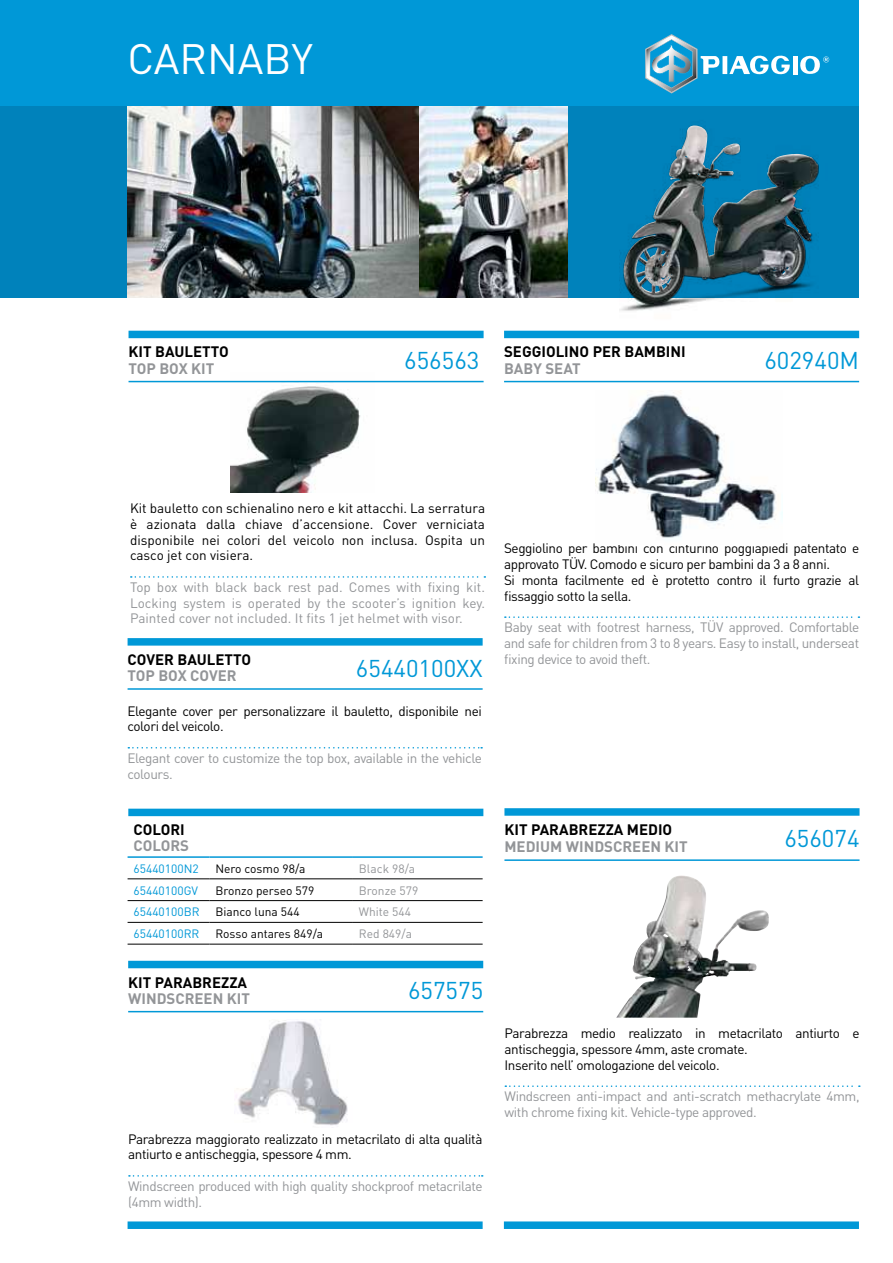
<style>
.page{position:relative;width:893px;height:1263px;background:#fff}
.page>*{position:absolute;margin:0;border:0;box-sizing:border-box;transform-origin:0 0}
.t1{font:42px "DIN";color:#fff}
.t2{font:24px "DIN";color:#0098d7}
.t3{font:700 15px "DIN";color:#000}
.t4{font:700 15px "DIN";color:#939598}
.t5{font:13.5px/15.8px "DIN";letter-spacing:-.03em;color:#000}
.t6{font:13.5px/15.8px "DIN";letter-spacing:-.03em;color:#939598}
.t7{font:12px "DIN";color:#000}
.t8{font:12px "DIN";color:#0098d7}
.t9{font:12px "DIN";color:#939598}
</style>
<div class="page">
<div style="left:0;top:0;width:859px;height:106px;background:#0098d7"></div>
<div style="left:128px;top:1221px;width:355px;height:8px;background:#0098d7"></div>
<div style="left:504px;top:1221px;width:355px;height:8px;background:#0098d7"></div>
<div style="left:0;top:106px;width:858px;height:192px;background:#0082bb"></div>
<div style="left:722px;top:56px;width:5px;height:18px;background:#fff"></div>
<hr style="left:793px;top:56px;width:4px;height:18px;background:#fff">
<svg style="left:645px;top:34px;width:75px;height:59px"></svg>
<svg style="left:729px;top:55px;width:61px;height:20px"></svg>
<svg style="left:800px;top:55px;width:29px;height:19px"></svg>
<img style="left:230px;top:380px;width:145px;height:113px">
<hr style="left:129px;top:381px;width:355px;height:1px;background:#0098d7">
<div style="left:129px;top:331px;width:355px;height:7px;background:#0098d7"></div>
<svg style="left:131px;top:576px;width:354px;height:2px"></svg>
<img style="left:619px;top:106px;width:240px;height:205px">
<img style="left:624px;top:127px;width:163px;height:177px">
<img style="left:128px;top:106px;width:440px;height:192px">
<hr style="left:504px;top:381px;width:355px;height:1px;background:#0098d7">
<div style="left:504px;top:331px;width:355px;height:7px;background:#0098d7"></div>
<svg style="left:505px;top:616px;width:354px;height:2px"></svg>
<img style="left:595px;top:390px;width:187px;height:148px">
<svg style="left:505px;top:1085px;width:355px;height:2px"></svg>
<hr style="left:504px;top:859px;width:355px;height:2px;background:#0098d7">
<div style="left:504px;top:808px;width:355px;height:8px;background:#0098d7"></div>
<img style="left:616px;top:878px;width:153px;height:140px">
<img style="left:236px;top:1019px;width:112px;height:107px">
<hr style="left:128px;top:1011px;width:355px;height:1px;background:#0098d7">
<div style="left:128px;top:961px;width:355px;height:7px;background:#0098d7"></div>
<svg style="left:129px;top:1175px;width:354px;height:1px"></svg>
<hr style="left:128px;top:688px;width:355px;height:2px;background:#0098d7">
<div style="left:128px;top:638px;width:355px;height:8px;background:#0098d7"></div>
<svg style="left:128px;top:747px;width:354px;height:1px"></svg>
<div style="left:128px;top:809px;width:355px;height:7px;background:#0098d7"></div>
<hr style="left:128px;top:856px;width:81px;height:2px;background:#0098d7">
<hr style="left:209px;top:856px;width:144px;height:2px;background:#0098d7">
<hr style="left:353px;top:856px;width:130px;height:2px;background:#0098d7">
<hr style="left:128px;top:878px;width:81px;height:1px;background:#000">
<hr style="left:209px;top:878px;width:144px;height:1px;background:#000">
<hr style="left:353px;top:878px;width:130px;height:1px;background:#000">
<hr style="left:128px;top:900px;width:81px;height:1px;background:#000">
<hr style="left:209px;top:900px;width:144px;height:1px;background:#000">
<hr style="left:353px;top:900px;width:130px;height:1px;background:#000">
<hr style="left:128px;top:922px;width:81px;height:1px;background:#000">
<hr style="left:209px;top:922px;width:144px;height:1px;background:#000">
<hr style="left:353px;top:922px;width:130px;height:1px;background:#000">
<hr style="left:128px;top:944px;width:81px;height:1px;background:#000">
<hr style="left:209px;top:944px;width:144px;height:1px;background:#000">
<hr style="left:353px;top:944px;width:130px;height:1px;background:#000">
<h1 class="t1" style="left:128px;top:33px;width:187px">CARNABY</h1>
<p class="t3" style="left:129px;top:342px;width:102px">KIT BAULETTO</p>
<p class="t4" style="left:129px;top:359px;width:87px">TOP BOX KIT</p>
<h2 class="t2" style="left:404px;top:346px;width:77px">656563</h2>
<p class="t3" style="left:504px;top:342px;width:183px">SEGGIOLINO PER BAMBINI</p>
<p class="t4" style="left:504px;top:359px;width:78px">BABY SEAT</p>
<h2 class="t2" style="left:764px;top:346px;width:96px">602940M</h2>
<p class="t5" style="left:130px;top:500px;width:357px;text-align:justify">Kit bauletto con schienalino nero e kit attacchi. La serratura è azionata dalla chiave d’accensione. Cover verniciata disponibile nei colori del veicolo non inclusa. Ospita un casco jet con visiera.</p>
<p class="t6" style="left:130px;top:579px;width:357px;text-align:justify">Top box with black back rest pad. Comes with fixing kit.<br>Locking system is operated by the scooter’s ignition key.<br>Painted cover not included. It fits 1 jet helmet with visor.</p>
<p class="t3" style="left:128px;top:650px;width:125px">COVER BAULETTO</p>
<p class="t4" style="left:128px;top:666px;width:111px">TOP BOX COVER</p>
<h2 class="t2" style="left:356px;top:653px;width:128px">65440100XX</h2>
<p class="t5" style="left:128px;top:702px;width:356px">Elegante cover per personalizzare il bauletto, disponibile nei colori del veicolo.</p>
<p class="t6" style="left:128px;top:750px;width:356px">Elegant cover to customize the top box, available in the vehicle colours.</p>
<p class="t3" style="left:134px;top:819px;width:19px">COLORI</p>
<p class="t4" style="left:134px;top:836px;width:57px">COLORS</p>
<p class="t8" style="left:134px;top:861px;width:67px">65440100N2</p>
<p class="t7" style="left:215px;top:861px;width:92px">Nero cosmo 98/a</p>
<p class="t9" style="left:359px;top:861px;width:58px">Black 98/a</p>
<p class="t8" style="left:134px;top:883px;width:66px">65440100GV</p>
<p class="t7" style="left:215px;top:883px;width:100px">Bronzo perseo 579</p>
<p class="t9" style="left:359px;top:883px;width:61px">Bronze 579</p>
<p class="t8" style="left:134px;top:904px;width:67px">65440100BR</p>
<p class="t7" style="left:215px;top:904px;width:86px">Bianco luna 544</p>
<p class="t9" style="left:359px;top:904px;width:54px">White 544</p>
<p class="t8" style="left:134px;top:926px;width:67px">65440100RR</p>
<p class="t7" style="left:215px;top:926px;width:109px">Rosso antares 849/a</p>
<p class="t9" style="left:359px;top:926px;width:55px">Red 849/a</p>
<p class="t3" style="left:128px;top:972px;width:120px">KIT PARABREZZA</p>
<p class="t4" style="left:128px;top:989px;width:123px">WINDSCREEN KIT</p>
<h2 class="t2" style="left:408px;top:976px;width:77px">657575</h2>
<p class="t5" style="left:128px;top:1130px;width:356px">Parabrezza maggiorato realizzato in metacrilato di alta qualità antiurto e antischeggia, spessore 4 mm.</p>
<p class="t6" style="left:128px;top:1178px;width:356px">Windscreen produced with high quality shockproof metacrilate (4mm width).</p>
<p class="t5" style="left:504px;top:540px;width:357px">Seggiolino per bambini con cinturino poggiapiedi patentato e approvato TÜV. Comodo e sicuro per bambini da 3 a 8 anni.<br>Si monta facilmente ed è protetto contro il furto grazie al fissaggio sotto la sella.</p>
<p class="t6" style="left:504px;top:619px;width:357px;text-align:justify">Baby seat with footrest harness, TÜV approved. Comfortable and safe for children from 3 to 8 years. Easy to install, underseat fixing device to avoid theft.</p>
<p class="t3" style="left:504px;top:820px;width:169px">KIT PARABREZZA M EDIO</p>
<p class="t4" style="left:504px;top:836px;width:185px">M EDIUM WINDSCREEN KIT</p>
<h2 class="t2" style="left:784px;top:823px;width:77px">656074</h2>
<p class="t5" style="left:504px;top:1025px;width:357px">Parabrezza medio realizzato in metacrilato antiurto e antischeggia, spessore 4mm, aste cromate.<br>Inserito nell’ omologazione del veicolo.</p>
<p class="t6" style="left:504px;top:1088px;width:357px">Windscreen anti-impact and anti-scratch methacrylate 4mm, with chrome fixing kit. Vehicle-type approved.</p>
</div>
